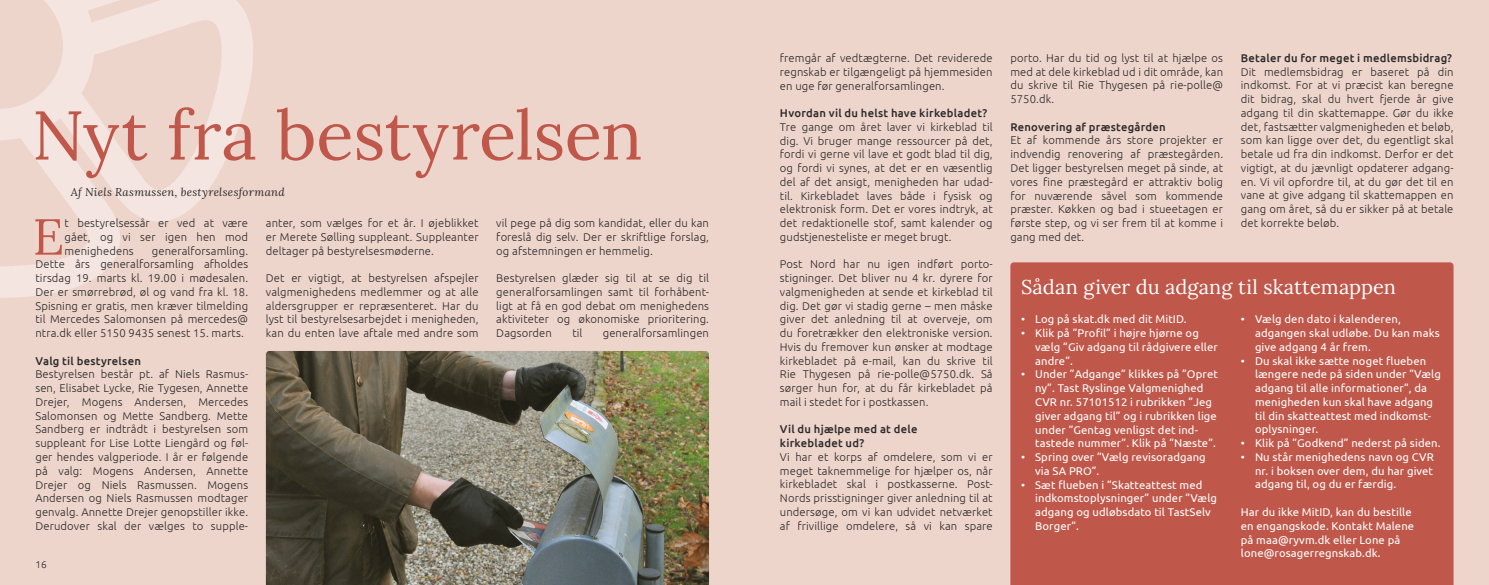
<style>
.page{position:relative;width:1489px;height:585px;background:#fff}
.page>*{position:absolute;margin:0;border:0;box-sizing:border-box;transform-origin:0 0}
.t1{font:68.75px "Lora";letter-spacing:-.005em;color:#bf584a}
.t2{font:50.5px "Lora";color:#bf584a}
.t3{font:20px "Lora";letter-spacing:.005em;color:#fff}
.t4{font:300 11.25px/13.8px "Ubuntu";letter-spacing:.01em;color:#2b292a;text-align:justify}
.t5{font:11.25px/13.8px "Ubuntu";letter-spacing:.01em;color:#fff}
.t6{font:500 11.25px/13.8px "Ubuntu";letter-spacing:.02em;color:#2b292a}
.t7{font:italic 11.25px "Lora";letter-spacing:.03em;color:#2b292a}
.t8{font:300 10px "Ubuntu";color:#2b292a}
</style>
<div class="page">
<div style="left:0;top:0;width:1488px;height:585px;background:#eed5cc"></div>
<svg style="left:0;top:0;width:253px;height:298px"></svg>
<img style="left:266px;top:351px;width:443px;height:234px">
<div style="left:1010px;top:262px;width:443px;height:323px;background:#bf584a"></div>
<h1 class="t1" style="left:32px;top:107px;width:612px">Nyt fra bestyrelsen</h1>
<p class="t7" style="left:71px;top:187px;width:215px">Af Niels Rasmussen, bestyrelsesformand</p>
<h2 class="t2" style="left:33px;top:216px;width:33px">E</h2>
<p class="t4" style="left:65px;top:217px;width:185px">t bestyrelsessår er ved at være gået, og vi ser igen hen mod menighedens</p>
<p class="t4" style="left:35px;top:244px;width:214px;text-indent:116px">generalforsamling.<br>Dette års generalforsamling afholdes tirsdag 19. marts kl. 19.00 i mødesalen.<br>Der er smørrebrød, øl og vand fra kl. 18.<br>Spisning er gratis, men kræver tilmelding til Mercedes Salomonsen på mercedes@ ntra.dk eller 5150 9435 senest 15. marts.</p>
<p class="t6" style="left:35px;top:354px;width:107px">Valg til bestyrelsen</p>
<p class="t4" style="left:35px;top:368px;width:214px">Bestyrelsen består pt. af Niels Rasmus&shy;sen, Elisabet Lycke, Rie Tygesen, Annette Drejer, Mogens Andersen, Mercedes Salomonsen og Mette Sandberg. Mette Sandberg er indtrådt i bestyrelsen som suppleant for Lise Lotte Liengård og føl&shy;ger hendes valgperiode. I år er følgende på valg: Mogens Andersen, Annette Drejer og Niels Rasmussen. Mogens Andersen og Niels Rasmussen modtager genvalg. Annette Drejer genopstiller ikke.<br>Derudover skal der vælges to supple-</p>
<p class="t8" style="left:35px;top:560px;width:13px">16</p>
<p class="t4" style="left:266px;top:217px;width:214px">anter, som vælges for et år. I øjeblikket er Merete Sølling suppleant. Suppleanter deltager på bestyrelsesmøderne.</p>
<p class="t4" style="left:266px;top:272px;width:214px">Det er vigtigt, at bestyrelsen afspejler valgmenighedens medlemmer og at alle aldersgrupper er repræsenteret. Har du lyst til bestyrelsesarbejdet i menigheden, kan du enten lave aftale med andre som</p>
<p class="t4" style="left:496px;top:217px;width:214px">vil pege på dig som kandidat, eller du kan foreslå dig selv. Der er skriftlige forslag, og afstemningen er hemmelig.</p>
<p class="t4" style="left:496px;top:272px;width:214px">Bestyrelsen glæder sig til at se dig til generalforsamlingen samt til forhåbent&shy;ligt at få en god debat om menighedens aktiviteter og økonomiske prioritering.<br>Dagsorden</p>
<p class="t4" style="left:572px;top:327px;width:12px">til</p>
<p class="t4" style="left:602px;top:327px;width:108px">generalforsamlingen</p>
<p class="t4" style="left:780px;top:52px;width:214px">fremgår af vedtægterne. Det reviderede regnskab er tilgængeligt på hjemmesiden en uge før generalforsamlingen.</p>
<p class="t6" style="left:780px;top:106px;width:209px">Hvordan vil du helst have kirkebladet?</p>
<p class="t4" style="left:780px;top:121px;width:214px">Tre gange om året laver vi kirkeblad til dig. Vi bruger mange ressourcer på det, fordi vi gerne vil lave et godt blad til dig, og fordi vi synes, at det er en væsentlig del af det ansigt, menigheden har udad&shy;til. Kirkebladet laves både i fysisk og elektronisk form. Det er vores indtryk, at det redaktionelle stof, samt kalender og gudstjenesteliste er meget brugt.</p>
<p class="t4" style="left:780px;top:258px;width:214px">Post Nord har nu igen indført porto&shy;stigninger. Det bliver nu 4 kr. dyrere for valgmenigheden at sende et kirkeblad til dig. Det gør vi stadig gerne – men måske giver det anledning til at overveje, om du foretrækker den elektroniske version.<br>Hvis du fremover kun ønsker at modtage kirkebladet på e-mail, kan du skrive til Rie Thygesen på rie-polle@5750.dk. Så sørger hun for, at du får kirkebladet på mail i stedet for i postkassen.</p>
<p class="t6" style="left:780px;top:423px;width:139px">Vil du hjælpe med at dele kirkebladet ud?</p>
<p class="t4" style="left:780px;top:450px;width:214px">Vi har et korps af omdelere, som vi er meget taknemmelige for hjælper os, når kirkebladet skal i postkasserne. Post-Nords prisstigninger giver anledning til at undersøge, om vi kan udvidet netværket af frivillige omdelere, så vi kan spare</p>
<p class="t4" style="left:1010px;top:52px;width:214px">porto. Har du tid og lyst til at hjælpe os med at dele kirkeblad ud i dit område, kan du skrive til Rie Thygesen på rie-polle@ 5750.dk.</p>
<p class="t6" style="left:1010px;top:120px;width:157px">Renovering af præstegården</p>
<p class="t4" style="left:1010px;top:134px;width:214px">Et af kommende års store projekter er indvendig renovering af præstegården.<br>Det ligger bestyrelsen meget på sinde, at vores fine præstegård er attraktiv bolig for nuværende såvel som kommende præster. Køkken og bad i stueetagen er første step, og vi ser frem til at komme i gang med det.</p>
<p class="t6" style="left:1240px;top:51px;width:213px">Betaler du for meget i medlemsbidrag?</p>
<p class="t4" style="left:1240px;top:65px;width:214px">Dit medlemsbidrag er baseret på din indkomst. For at vi præcist kan beregne dit bidrag, skal du hvert fjerde år give adgang til din skattemappe. Gør du ikke det, fastsætter valgmenigheden et beløb, som kan ligge over det, du egentligt skal betale ud fra din indkomst. Derfor er det vigtigt, at du jævnligt opdaterer adgang&shy;en. Vi vil opfordre til, at du gør det til en vane at give adgang til skattemappen en gang om året, så du er sikker på at betale det korrekte beløb.</p>
<h3 class="t3" style="left:1020px;top:279px;width:376px">Sådan giver du adgang til skattemappen</h3>
<p class="t5" style="left:1020px;top:313px;width:167px">• Log på skat.dk med dit MitID.</p>
<p class="t5" style="left:1035px;top:327px;width:184px;text-indent:-14px">• Klik på ”Profil” i højre hjørne og vælg ”Giv adgang til rådgivere eller andre”.</p>
<p class="t5" style="left:1035px;top:368px;width:184px;text-indent:-14px">• Under ”Adgange” klikkes på ”Opret ny”. Tast Ryslinge Valgmenighed CVR nr. 57101512 i rubrikken ”Jeg giver adgang til” og i rubrikken lige under ”Gentag venligst det ind&shy;tastede nummer”. Klik på ”Næste”.</p>
<p class="t5" style="left:1035px;top:451px;width:172px;text-indent:-14px">• Spring over ”Vælg revisoradgang via SA PRO”.</p>
<p class="t5" style="left:1035px;top:478px;width:183px;text-indent:-14px">• Sæt flueben i ”Skatteattest med indkomstoplysninger” under ”Vælg adgang og udløbsdato til TastSelv<br>Borger”.</p>
<p class="t5" style="left:1254px;top:313px;width:186px;text-indent:-14px">• Vælg den dato i kalenderen, adgangen skal udløbe. Du kan maks give adgang 4 år frem.</p>
<p class="t5" style="left:1254px;top:354px;width:187px;text-indent:-14px">• Du skal ikke sætte noget flueben længere nede på siden under ”Vælg adgang til alle informationer”, da menigheden kun skal have adgang til din skatteattest med indkomst&shy;oplysninger.</p>
<p class="t5" style="left:1240px;top:437px;width:201px">• Klik på ”Godkend” nederst på siden.</p>
<p class="t5" style="left:1254px;top:450px;width:180px;text-align:justify;text-indent:-14px">• Nu står menighedens navn og CVR nr. i boksen over dem, du har givet adgang til, og du er færdig.</p>
<p class="t5" style="left:1240px;top:505px;width:175px">Har du ikke MitID, kan du bestille en engangskode. Kontakt Malene på maa@ryvm.dk eller Lone på lone@rosagerregnskab.dk.</p>
</div>
